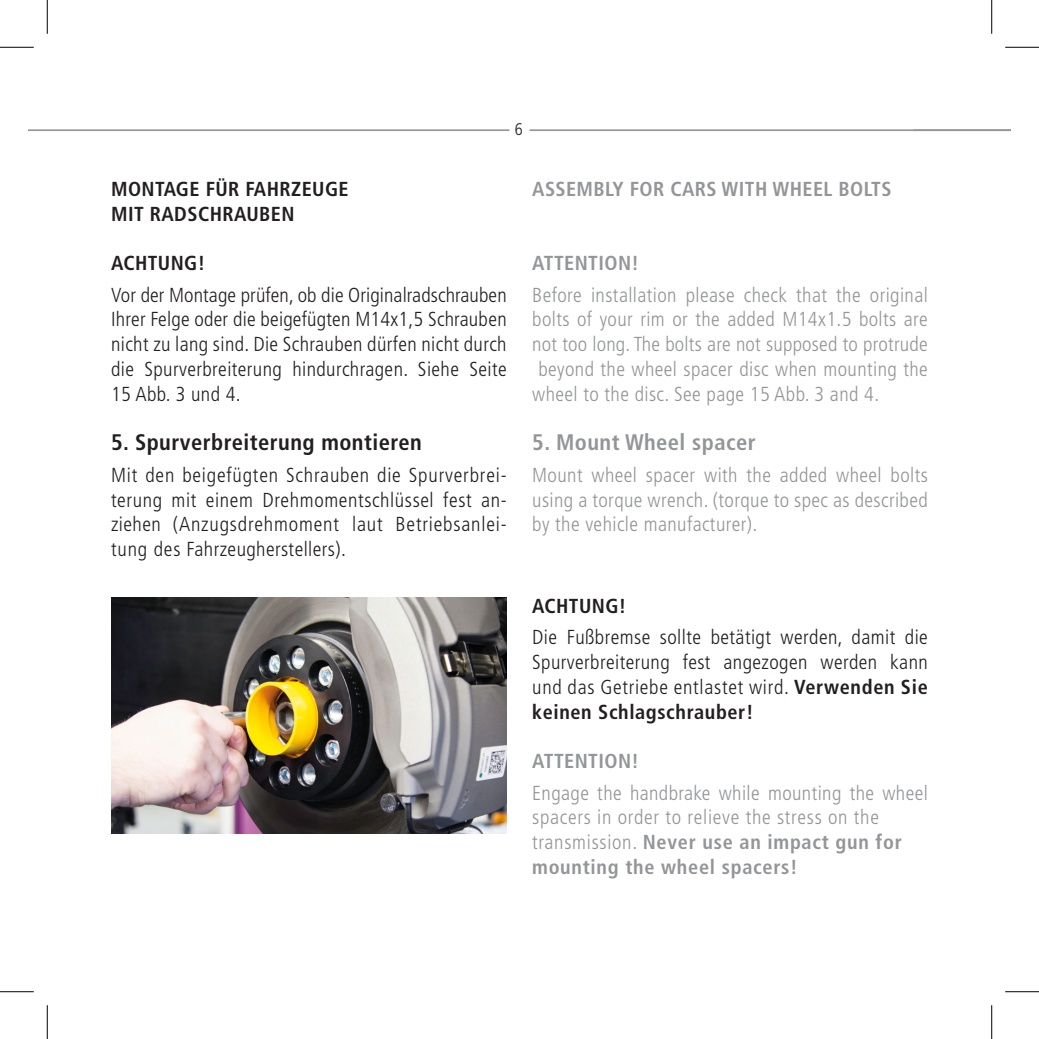
<style>
.page{position:relative;width:1039px;height:1039px;background:#fff}
.page>*{position:absolute;margin:0;border:0;box-sizing:border-box;transform-origin:0 0}
.t1{font:700 condensed 22.5px "Frutiger LT Std";letter-spacing:.02em;color:#231f20}
.t2{font:700 condensed 22.5px "Frutiger LT Std";letter-spacing:.02em;color:#939598}
.t3{font:300 condensed 20.25px/24.8px "Frutiger LT Std";letter-spacing:.02em;color:#231f20;text-align:justify}
.t4{font:300 condensed 20.25px/24.8px "Frutiger LT Std";letter-spacing:.02em;color:#939598;text-align:justify}
.t5{font:700 condensed 20.25px/24.8px "Frutiger LT Std";letter-spacing:.02em;color:#231f20}
.t6{font:700 condensed 20.25px "Frutiger LT Std";letter-spacing:.02em;color:#939598}
.t7{font:300 condensed 16.88px "Frutiger LT Std";color:#231f20}
.s1{font-weight:700}
</style>
<div class="page">
<hr style="left:28px;top:129px;width:982px;height:2px;background:#939598">
<div style="left:509px;top:119px;width:20px;height:20px;background:#fff;border-radius:50%"></div>
<img style="left:111px;top:597px;width:395px;height:236px">
<hr style="left:0;top:47px;width:34px;height:1px;background:#000">
<hr style="left:1005px;top:47px;width:33px;height:1px;background:#000">
<hr style="left:0;top:991px;width:34px;height:1px;background:#000">
<hr style="left:1005px;top:991px;width:33px;height:1px;background:#000">
<hr style="left:47px;top:0;width:1px;height:34px;background:#000">
<hr style="left:47px;top:1005px;width:1px;height:33px;background:#000">
<hr style="left:991px;top:0;width:1px;height:34px;background:#000">
<hr style="left:991px;top:1005px;width:1px;height:33px;background:#000">
<p class="t7" style="left:515px;top:120px;width:10px">6</p>
<p class="t5" style="left:111px;top:176px;width:239px">MONTAGE FÜR FAHRZEUGE<br>MIT RADSCHRAUBEN</p>
<p class="t5" style="left:111px;top:251px;width:96px">ACHTUNG!</p>
<p class="t3" style="left:111px;top:282px;width:397px">Vor der Montage prüfen, ob die Originalradschrauben Ihrer Felge oder die beigefügten M14x1,5 Schrauben nicht zu lang sind. Die Schrauben dürfen nicht durch die Spurverbreiterung hindurchragen. Siehe Seite 15 Abb. 3 und 4.</p>
<p class="t1" style="left:111px;top:429px;width:312px">5. Spurverbreiterung montieren</p>
<p class="t3" style="left:111px;top:462px;width:397px">Mit den beigefügten Schrauben die Spurverbrei&shy;terung mit einem Drehmomentschlüssel fest an&shy;ziehen (Anzugsdrehmoment laut Betriebsanlei&shy;tung des Fahrzeugherstellers).</p>
<p class="t6" style="left:532px;top:177px;width:361px">ASSEMBLY FOR CARS WITH WHEEL BOLTS</p>
<p class="t6" style="left:532px;top:251px;width:108px">ATTENTION!</p>
<p class="t4" style="left:532px;top:282px;width:397px">Before installation please check that the original</p>
<p class="t4" style="left:532px;top:307px;width:397px">bolts of your rim or the added M14x1.5 bolts are</p>
<p class="t4" style="left:532px;top:332px;width:397px">not too long. The bolts are not supposed to protrude</p>
<p class="t4" style="left:538px;top:357px;width:391px">beyond the wheel spacer disc when mounting the</p>
<p class="t4" style="left:532px;top:381px;width:348px">wheel to the disc. See page 15 Abb. 3 and 4.</p>
<p class="t2" style="left:532px;top:429px;width:225px">5. Mount Wheel spacer</p>
<p class="t4" style="left:532px;top:462px;width:397px">Mount wheel spacer with the added wheel bolts using a torque wrench. (torque to spec as described by the vehicle manufacturer).</p>
<p class="t5" style="left:532px;top:593px;width:96px">ACHTUNG!</p>
<p class="t3" style="left:532px;top:625px;width:397px">Die Fußbremse sollte betätigt werden, damit die Spurverbreiterung fest angezogen werden kann und das Getriebe entlastet wird. <span class="s1">Verwenden Sie keinen Schlagschrauber!</span></p>
<p class="t6" style="left:532px;top:749px;width:108px">ATTENTION!</p>
<p class="t4" style="left:532px;top:780px;width:397px;text-align:left">Engage the handbrake while mounting the wheel spacers in order to relieve the stress on the transmission. <span class="s1">Never use an impact gun for mounting the wheel spacers!</span></p>
</div>
